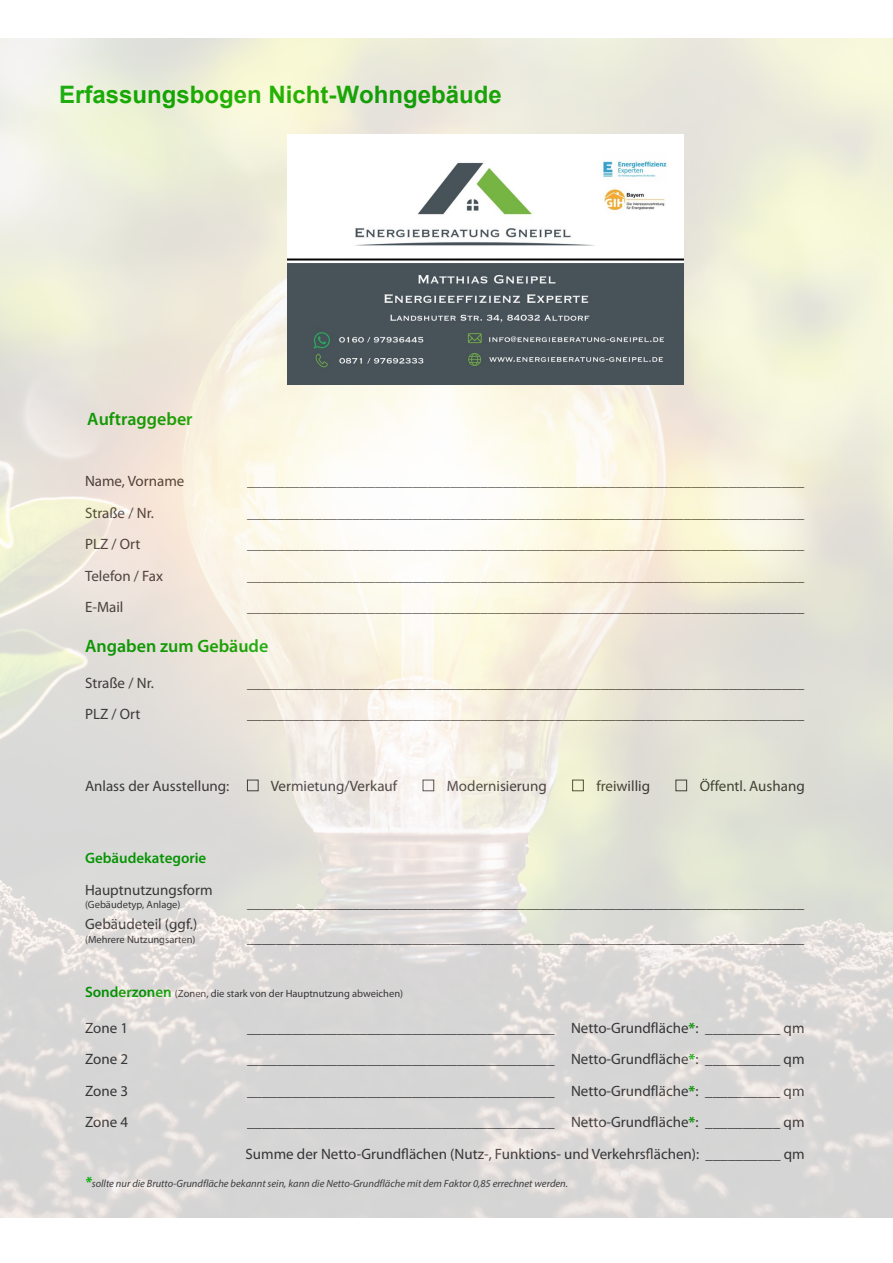
<style>
.page{position:relative;width:893px;height:1263px;background:#fff}
.page>*{position:absolute;margin:0;border:0;box-sizing:border-box;transform-origin:0 0}
.t1{font:700 24px "Arial";color:#0a0}
.t2{font:600 18px "Myriad Pro";color:#0a0}
.t3{font:15px/31.5px "Myriad Pro";color:#3e3d40}
.t4{font:600 15px "Myriad Pro";color:#0a0}
.t5{font:italic 10.5px "Myriad Pro";color:#3d3d3f}
.t6{font:10.5px "Myriad Pro";color:#3e3d40}
.s1{font-weight:600;font-size:15px;color:#0a0}
.s2{font-weight:700;color:#0a0}
.s3{font-weight:700;font-size:15px;color:#0a0}
</style>
<div class="page">
<img style="left:0;top:39px;width:892px;height:1178px">
<img style="left:287px;top:134px;width:396px;height:250px">
<h1 class="t1" style="left:59px;top:78px;width:444px">Erfassungsbogen Nicht-Wohngebäude</h1>
<p class="t2" style="left:87px;top:407px;width:107px">Auftraggeber</p>
<p class="t3" style="left:85px;top:465px;width:101px">Name, Vorname</p>
<p class="t3" style="left:247px;top:465px;width:559px">__________________________________________________________________________</p>
<p class="t3" style="left:85px;top:496px;width:70px">Straße / Nr.</p>
<p class="t3" style="left:247px;top:496px;width:559px">__________________________________________________________________________</p>
<p class="t3" style="left:85px;top:528px;width:57px">PLZ / Ort</p>
<p class="t3" style="left:247px;top:528px;width:559px">__________________________________________________________________________</p>
<p class="t3" style="left:85px;top:559px;width:80px">Telefon / Fax</p>
<p class="t3" style="left:247px;top:559px;width:559px">__________________________________________________________________________</p>
<p class="t3" style="left:85px;top:591px;width:40px">E-Mail</p>
<p class="t3" style="left:247px;top:591px;width:559px">__________________________________________________________________________</p>
<p class="t2" style="left:85px;top:634px;width:185px">Angaben zum Gebäude</p>
<p class="t3" style="left:85px;top:667px;width:70px">Straße / Nr.</p>
<p class="t3" style="left:247px;top:667px;width:559px">__________________________________________________________________________</p>
<p class="t3" style="left:85px;top:698px;width:57px">PLZ / Ort</p>
<p class="t3" style="left:247px;top:698px;width:559px">__________________________________________________________________________</p>
<p class="t3" style="left:85px;top:770px;width:146px">Anlass der Ausstellung:</p>
<p class="t3" style="left:271px;top:770px;width:128px">Vermietung/Verkauf</p>
<p class="t3" style="left:447px;top:770px;width:102px">Modernisierung</p>
<p class="t3" style="left:596px;top:770px;width:55px">freiwillig</p>
<p class="t3" style="left:700px;top:770px;width:107px">Öffentl. Aushang</p>
<p class="t4" style="left:85px;top:848px;width:123px">Gebäudekategorie</p>
<p class="t3" style="left:85px;top:874px;width:129px">Hauptnutzungsform</p>
<p class="t6" style="left:85px;top:898px;width:97px">(Gebäudetyp, Anlage)</p>
<p class="t3" style="left:85px;top:908px;width:114px">Gebäudeteil (ggf.)</p>
<p class="t6" style="left:85px;top:933px;width:112px">(Mehrere Nutzungsarten)</p>
<p class="t3" style="left:247px;top:922px;width:559px">__________________________________________________________________________</p>
<p class="t3" style="left:247px;top:887px;width:559px">__________________________________________________________________________</p>
<p class="t6" style="left:85px;top:987px;width:320px"><span class="s1">Sonderzonen</span> (Zonen, die stark von der Hauptnutzung abweichen)</p>
<p class="t3" style="left:85px;top:1012px;width:45px">Zone 1</p>
<p class="t3" style="left:247px;top:1012px;width:559px">_________________________________________ Netto-Grundfläche<span class="s2">*</span>: __________ qm</p>
<p class="t3" style="left:85px;top:1043px;width:45px">Zone 2</p>
<p class="t3" style="left:247px;top:1043px;width:559px">_________________________________________ Netto-Grundfläche<span class="s2">*</span>: __________ qm</p>
<p class="t3" style="left:85px;top:1075px;width:45px">Zone 3</p>
<p class="t3" style="left:247px;top:1075px;width:559px">_________________________________________ Netto-Grundfläche<span class="s2">*</span>: __________ qm</p>
<p class="t3" style="left:85px;top:1106px;width:45px">Zone 4</p>
<p class="t3" style="left:246px;top:1106px;width:561px">_________________________________________ Netto-Grundfläche<span class="s2">*</span>: __________ qm<br>Summe der Netto-Grundflächen (Nutz-, Funktions- und Verkehrsflächen): __________ qm</p>
<p class="t5" style="left:85px;top:1177px;width:485px"><span class="s3">*</span>sollte nur die Brutto-Grundfläche bekannt sein, kann die Netto-Grundfläche mit dem Faktor 0,85 errechnet werden.</p>
</div>
